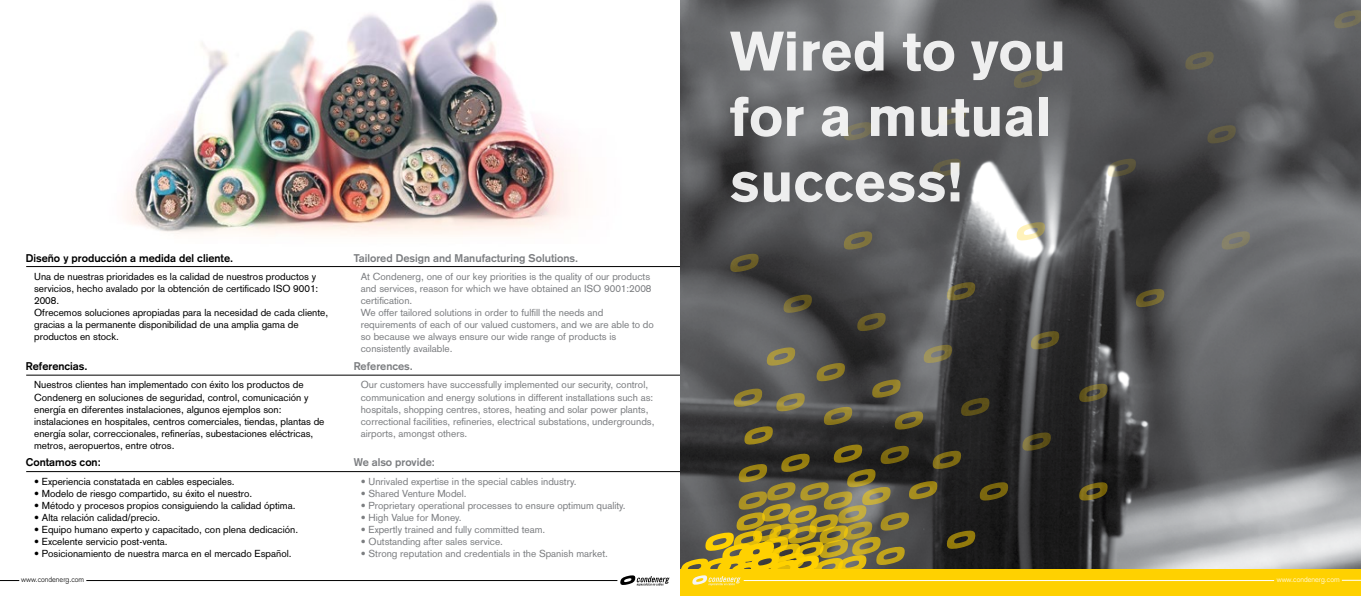
<style>
.page{position:relative;width:1361px;height:596px;background:#fff}
.page>*{position:absolute;margin:0;border:0;box-sizing:border-box;transform-origin:0 0}
.t1{font:900 54.5px/65.4px "Akzidenz Grotesk";color:#fff}
.t2{font:700 11px "Akzidenz Grotesk";color:#7c7e81}
.t3{font:700 11px "Akzidenz Grotesk";color:#000}
.t4{font:10px/12px "Akzidenz Grotesk";color:#000}
.t5{font:10px/12px "Akzidenz Grotesk";color:#7c7e81}
.t6{font:300 7.4px "Akzidenz Grotesk";color:#000}
.t7{font:300 7.4px "Akzidenz Grotesk";color:#fff}
</style>
<div class="page">
<svg style="left:620px;top:575px;width:49px;height:10px"></svg>
<hr style="left:86px;top:580px;width:531px;height:1px;background:#000">
<svg style="left:0;top:580px;width:19px;height:1px"></svg>
<img style="left:60px;top:0;width:589px;height:268px">
<hr style="left:26px;top:266px;width:661px;height:1px;background:#000">
<hr style="left:26px;top:374px;width:661px;height:1px;background:#000">
<hr style="left:26px;top:471px;width:661px;height:1px;background:#000">
<img style="left:680px;top:0;width:681px;height:568px">
<div style="left:680px;top:568px;width:681px;height:27px;background:#ffd100"></div>
<svg style="left:1078px;top:480px;width:30px;height:21px"></svg>
<svg style="left:730px;top:252px;width:29px;height:21px"></svg>
<svg style="left:843px;top:230px;width:30px;height:20px"></svg>
<svg style="left:932px;top:157px;width:29px;height:21px"></svg>
<svg style="left:946px;top:281px;width:30px;height:20px"></svg>
<svg style="left:1107px;top:157px;width:29px;height:21px"></svg>
<svg style="left:1013px;top:68px;width:29px;height:21px"></svg>
<svg style="left:1184px;top:50px;width:30px;height:21px"></svg>
<svg style="left:1221px;top:230px;width:29px;height:20px"></svg>
<svg style="left:1135px;top:287px;width:30px;height:21px"></svg>
<svg style="left:1207px;top:124px;width:29px;height:20px"></svg>
<svg style="left:937px;top:105px;width:30px;height:21px"></svg>
<svg style="left:1333px;top:9px;width:28px;height:20px"></svg>
<svg style="left:843px;top:121px;width:30px;height:20px"></svg>
<svg style="left:1016px;top:221px;width:29px;height:20px"></svg>
<svg style="left:1030px;top:329px;width:29px;height:21px"></svg>
<svg style="left:1078px;top:382px;width:30px;height:21px"></svg>
<svg style="left:1022px;top:431px;width:29px;height:20px"></svg>
<svg style="left:783px;top:293px;width:29px;height:20px"></svg>
<svg style="left:857px;top:311px;width:29px;height:21px"></svg>
<svg style="left:680px;top:343px;width:328px;height:242px;background:#615935"></svg>
<hr style="left:744px;top:580px;width:530px;height:1px;background:#fff">
<svg style="left:1342px;top:579px;width:19px;height:1px"></svg>
<h1 class="t1" style="left:730px;top:18px;width:338px">Wired to you for a mutual success!</h1>
<p class="t3" style="left:26px;top:251px;width:209px">Diseño y producción a medida del cliente.</p>
<p class="t2" style="left:354px;top:251px;width:226px">Tailored Design and Manufacturing Solutions.</p>
<p class="t4" style="left:34px;top:271px;width:295px">Una de nuestras prioridades es la calidad de nuestros productos y servicios, hecho avalado por la obtención de certificado ISO 9001:<br>2008.<br>Ofrecemos soluciones apropiadas para la necesidad de cada cliente, gracias a la permanente disponibilidad de una amplia gama de productos en stock.</p>
<p class="t4" style="left:34px;top:379px;width:292px">Nuestros clientes han implementado con éxito los productos de Condenerg en soluciones de seguridad, control, comunicación y energía en diferentes instalaciones, algunos ejemplos son: instalaciones en hospitales, centros comerciales, tiendas, plantas de energía solar, correccionales, refinerías, subestaciones eléctricas, metros, aeropuertos, entre otros.</p>
<p class="t4" style="left:34px;top:475px;width:202px">• Experiencia constatada en cables especiales.</p>
<p class="t4" style="left:34px;top:487px;width:220px">• Modelo de riesgo compartido, su éxito el nuestro.</p>
<p class="t4" style="left:34px;top:499px;width:263px">• Método y procesos propios consiguiendo la calidad óptima.</p>
<p class="t4" style="left:34px;top:511px;width:128px">• Alta relación calidad/precio.</p>
<p class="t4" style="left:34px;top:523px;width:265px">• Equipo humano experto y capacitado, con plena dedicación.</p>
<p class="t4" style="left:34px;top:535px;width:135px">• Excelente servicio post-venta.</p>
<p class="t4" style="left:34px;top:547px;width:259px">• Posicionamiento de nuestra marca en el mercado Español.</p>
<p class="t3" style="left:26px;top:359px;width:63px">Referencias.</p>
<p class="t3" style="left:26px;top:455px;width:76px">Contamos con:</p>
<p class="t5" style="left:361px;top:271px;width:295px">At Condenerg, one of our key priorities is the quality of our products and services, reason for which we have obtained an ISO 9001:2008 certification.<br>We offer tailored solutions in order to fulfill the needs and requirements of each of our valued customers, and we are able to do so because we always ensure our wide range of products is consistently available.</p>
<p class="t5" style="left:361px;top:379px;width:295px">Our customers have successfully implemented our security, control, communication and energy solutions in different installations such as: hospitals, shopping centres, stores, heating and solar power plants, correctional facilities, refineries, electrical substations, undergrounds, airports, amongst others.</p>
<p class="t5" style="left:361px;top:475px;width:217px">• Unrivaled expertise in the special cables industry.</p>
<p class="t5" style="left:361px;top:487px;width:107px">• Shared Venture Model.</p>
<p class="t5" style="left:361px;top:499px;width:266px">• Proprietary operational processes to ensure optimum quality.</p>
<p class="t5" style="left:361px;top:511px;width:102px">• High Value for Money.</p>
<p class="t5" style="left:361px;top:523px;width:186px">• Expertly trained and fully committed team.</p>
<p class="t5" style="left:361px;top:535px;width:144px">• Outstanding after sales service.</p>
<p class="t5" style="left:361px;top:547px;width:249px">• Strong reputation and credentials in the Spanish market.</p>
<p class="t2" style="left:354px;top:359px;width:61px">References.</p>
<p class="t2" style="left:354px;top:455px;width:83px">We also provide:</p>
<p class="t6" style="left:21px;top:575px;width:64px">www.condenerg.com</p>
<p class="t7" style="left:1276px;top:575px;width:64px">www.condenerg.com</p>
</div>
